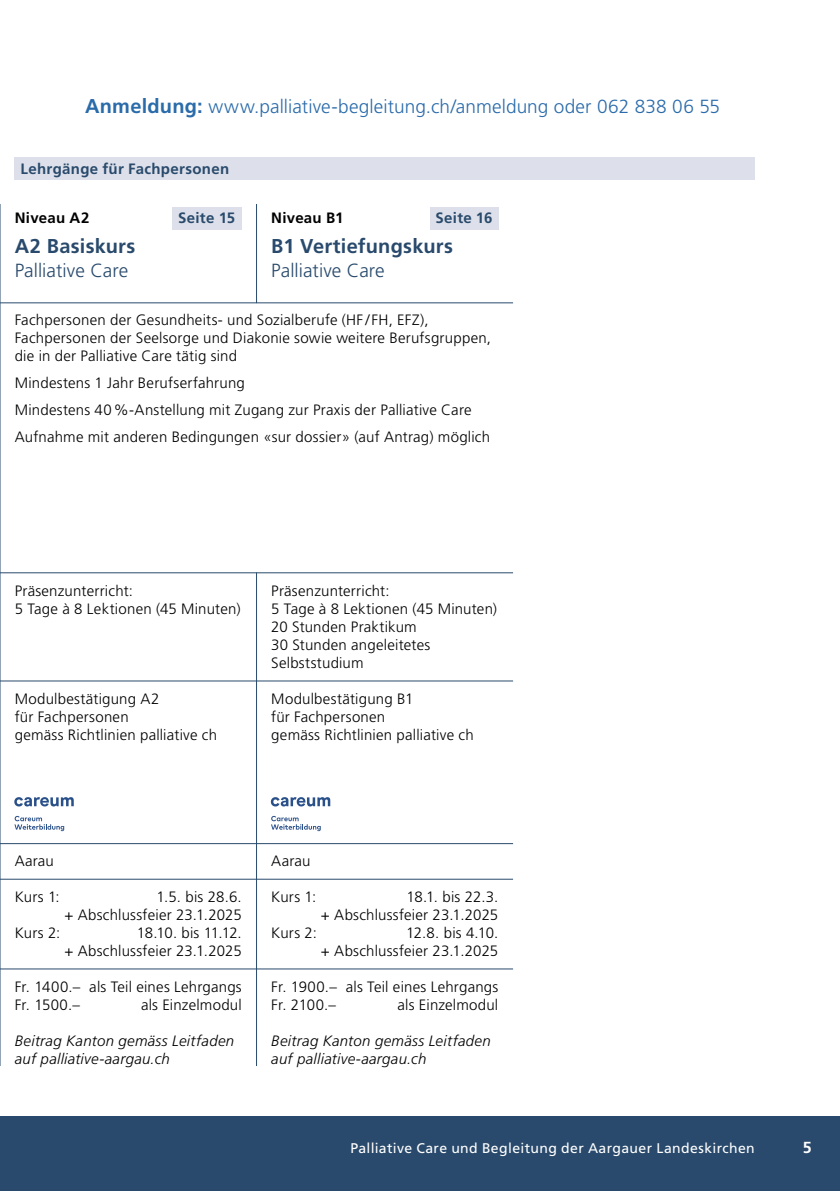
<style>
.page{position:relative;width:840px;height:1191px;background:#fff}
.page>*{position:absolute;margin:0;border:0;box-sizing:border-box;transform-origin:0 0}
.text{font:700 20px "Frutiger LT Pro";letter-spacing:.01em;color:#294a6c}
.titel_2{font:300 19px "Frutiger LT Pro";letter-spacing:.005em;color:#2a6baa}
.text-2{font:300 19px "Frutiger LT Pro";color:#294a6c}
.text-3{font:700 16px "Frutiger LT Pro";color:#fff}
.text-4{font:300 15px/18px "Frutiger LT Pro";letter-spacing:.015em;color:#000}
.text-5{font:italic 300 15px/18px "Frutiger LT Pro";letter-spacing:.02em;color:#000}
.text-6{font:700 15px "Frutiger LT Pro";letter-spacing:.02em;color:#294a6c}
.text-7{font:700 15px "Frutiger LT Pro";letter-spacing:.015em;color:#000}
.t1{font:14px "Frutiger LT Pro";letter-spacing:.025em;color:#fff}
.s1{font-weight:700;font-size:20px}
</style>
<div class="page">
<div style="left:0;top:1116px;width:839px;height:75px;background:#294a6c"></div>
<hr style="left:0;top:302px;width:513px;height:1px;background:#294a6c">
<hr style="left:0;top:572px;width:513px;height:1px;background:#294a6c">
<hr style="left:0;top:680px;width:513px;height:1px;background:#294a6c">
<hr style="left:0;top:843px;width:513px;height:1px;background:#294a6c">
<hr style="left:0;top:879px;width:513px;height:1px;background:#294a6c">
<hr style="left:0;top:968px;width:513px;height:1px;background:#294a6c">
<hr style="left:256px;top:204px;width:1px;height:99px;background:#294a6c">
<hr style="left:0;top:204px;width:1px;height:862px;background:#294a6c">
<div style="left:15px;top:157px;width:739px;height:22px;background:#dde0ea"></div>
<hr style="left:256px;top:572px;width:1px;height:494px;background:#294a6c">
<svg style="left:14px;top:797px;width:60px;height:9px"></svg>
<svg style="left:14px;top:816px;width:50px;height:15px"></svg>
<svg style="left:271px;top:797px;width:59px;height:9px"></svg>
<svg style="left:271px;top:816px;width:49px;height:15px"></svg>
<div style="left:172px;top:207px;width:70px;height:22px;background:#dde0ea"></div>
<div style="left:429px;top:207px;width:69px;height:22px;background:#dde0ea"></div>
<p class="titel_2" style="left:85px;top:96px;width:636px"><span class="s1">Anmeldung:</span> www.palliative-begleitung.ch/anmeldung oder 062 838 06 55</p>
<p class="text-6" style="left:20px;top:160px;width:210px">Lehrgänge für Fachpersonen</p>
<p class="text-7" style="left:15px;top:209px;width:76px">Niveau A2</p>
<p class="text" style="left:15px;top:235px;width:122px">A2 Basiskurs</p>
<p class="text-2" style="left:15px;top:260px;width:115px">Palliative Care</p>
<p class="text-6" style="left:178px;top:209px;width:59px">Seite 15</p>
<p class="text-6" style="left:435px;top:209px;width:59px">Seite 16</p>
<p class="text-7" style="left:271px;top:209px;width:74px">Niveau B1</p>
<p class="text" style="left:271px;top:235px;width:183px">B1 Vertiefungskurs</p>
<p class="text-2" style="left:271px;top:260px;width:115px">Palliative Care</p>
<p class="text-4" style="left:15px;top:311px;width:477px">Fachpersonen der Gesundheits- und Sozialberufe (HF / FH, EFZ),<br>Fachpersonen der Seelsorge und Diakonie sowie weitere Berufsgruppen, die in der Palliative Care tätig sind</p>
<p class="text-4" style="left:15px;top:374px;width:231px">Mindestens 1 Jahr Berufserfahrung</p>
<p class="text-4" style="left:15px;top:401px;width:458px">Mindestens 40%-Anstellung mit Zugang zur Praxis der Palliative Care</p>
<p class="text-4" style="left:15px;top:428px;width:476px">Aufnahme mit anderen Bedingungen «sur dossier» (auf Antrag) möglich</p>
<p class="text-4" style="left:15px;top:581px;width:227px">Präsenzunterricht:<br>5 Tage à 8 Lektionen (45 Minuten)</p>
<p class="text-4" style="left:15px;top:689px;width:204px">Modulbestätigung A2<br>für Fachpersonen<br>gemäss Richtlinien palliative ch</p>
<p class="text-4" style="left:271px;top:581px;width:227px">Präsenzunterricht:<br>5 Tage à 8 Lektionen (45 Minuten)</p>
<p class="text-4" style="left:271px;top:617px;width:147px">20 Stunden Praktikum</p>
<p class="text-4" style="left:271px;top:635px;width:160px">30 Stunden angeleitetes<br>Selbststudium</p>
<p class="text-4" style="left:271px;top:689px;width:204px">Modulbestätigung B1<br>für Fachpersonen<br>gemäss Richtlinien palliative ch</p>
<p class="text-4" style="left:15px;top:851px;width:41px">Aarau</p>
<p class="text-4" style="left:15px;top:887px;width:46px">Kurs 1:</p>
<p class="text-4" style="left:64px;top:887px;width:179px;text-align:right">1.5. bis 28.6.<br>+ Abschlussfeier 23.1.2025</p>
<p class="text-4" style="left:15px;top:923px;width:47px">Kurs 2:</p>
<p class="text-4" style="left:64px;top:923px;width:179px;text-align:right">18.10. bis 11.12.<br>+ Abschlussfeier 23.1.2025</p>
<p class="text-4" style="left:15px;top:977px;width:228px">Fr. 1400.– als Teil eines Lehrgangs</p>
<p class="text-4" style="left:15px;top:995px;width:67px">Fr. 1500.–</p>
<p class="text-4" style="left:141px;top:995px;width:102px">als Einzelmodul</p>
<p class="text-5" style="left:15px;top:1031px;width:221px">Beitrag Kanton gemäss Leitfaden auf palliative-aargau.ch</p>
<p class="text-4" style="left:271px;top:851px;width:41px">Aarau</p>
<p class="text-4" style="left:271px;top:887px;width:46px">Kurs 1:</p>
<p class="text-4" style="left:321px;top:887px;width:179px;text-align:right">18.1. bis 22.3.<br>+ Abschlussfeier 23.1.2025</p>
<p class="text-4" style="left:271px;top:923px;width:47px">Kurs 2:</p>
<p class="text-4" style="left:406px;top:923px;width:93px">12.8. bis 4.10.</p>
<p class="text-4" style="left:321px;top:941px;width:179px">+ Abschlussfeier 23.1.2025</p>
<p class="text-4" style="left:271px;top:977px;width:228px">Fr. 1900.– als Teil eines Lehrgangs</p>
<p class="text-4" style="left:271px;top:995px;width:66px">Fr. 2100.–</p>
<p class="text-4" style="left:397px;top:995px;width:102px">als Einzelmodul</p>
<p class="text-5" style="left:271px;top:1031px;width:221px">Beitrag Kanton gemäss Leitfaden auf palliative-aargau.ch</p>
<p class="t1" style="left:350px;top:1140px;width:405px">Palliative Care und Begleitung der Aargauer Landeskirchen</p>
<p class="text-3" style="left:802px;top:1138px;width:10px">5</p>
</div>
